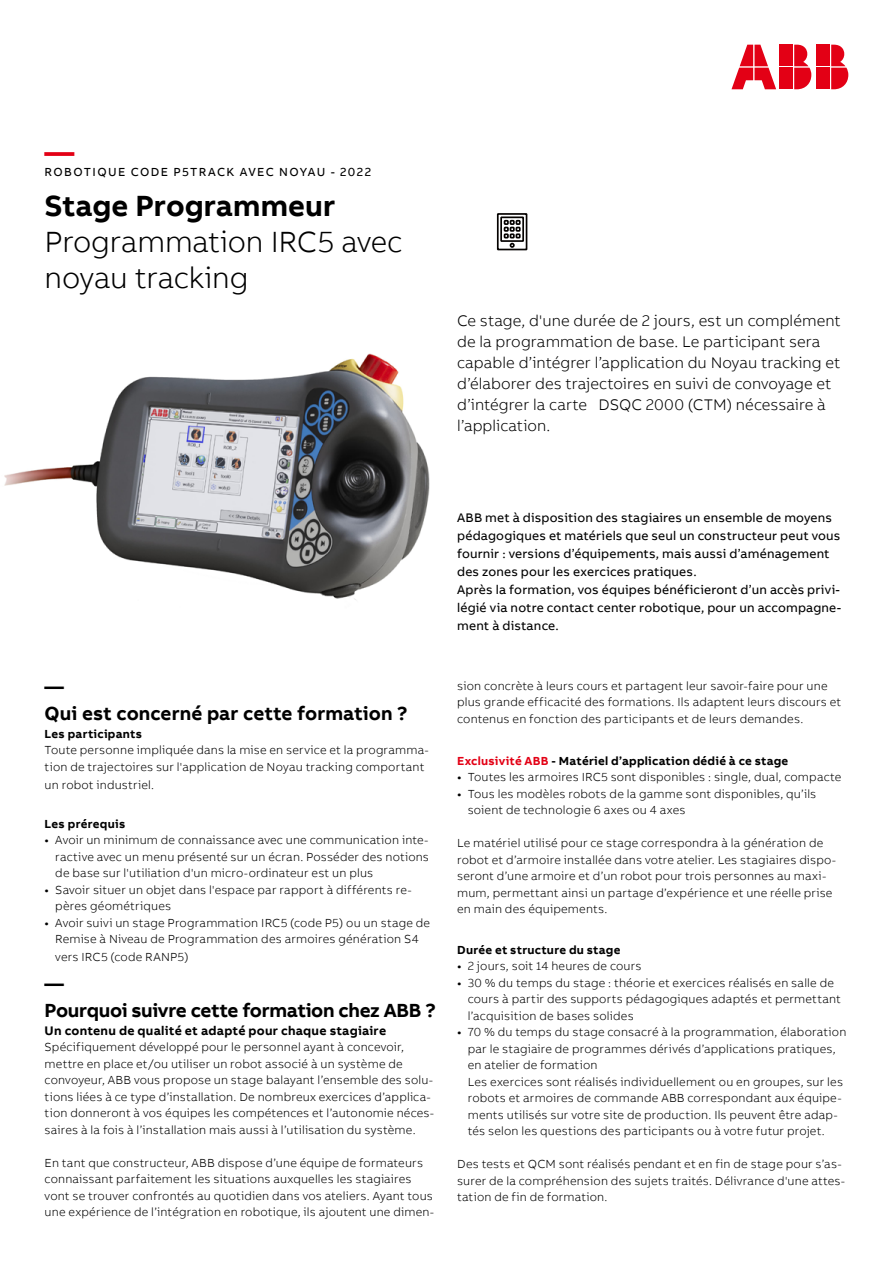
<style>
.page{position:relative;width:893px;height:1263px;background:#fff}
.page>*{position:absolute;margin:0;border:0;box-sizing:border-box;transform-origin:0 0}
.t1{font:300 30px/36px "AB Bvoice";letter-spacing:-.01em;color:#000}
.t2{font:700 30px "AB Bvoice";color:#000}
.t3{font:700 30px "AB Bvoice";color:#e30015}
.t4{font:700 19.5px/27px "AB Bvoice";letter-spacing:-.015em;color:#000}
.t5{font:300 15.75px/21px "AB Bvoice";letter-spacing:.005em;color:#000}
.t6{font:12.75px/18px "AB Bvoice";letter-spacing:.015em;color:#000}
.t7{font:700 12.75px "AB Bvoice";letter-spacing:.02em;color:#000}
.t8{font:300 12px/16.5px "AB Bvoice";letter-spacing:.015em;color:#000}
.t9{font:700 12px "AB Bvoice";letter-spacing:.02em;color:#000}
.t10{font:12px "AB Bvoice";letter-spacing:.115em;color:#000}
.s1{font-weight:400}
.s2{color:#e30015}
</style>
<div class="page">
<img style="left:4px;top:353px;width:426px;height:247px">
<div style="left:817px;top:45px;width:13px;height:21px;background:#e30015"></div>
<div style="left:817px;top:68px;width:13px;height:21px;background:#e30015"></div>
<svg style="left:831px;top:45px;width:17px;height:44px"></svg>
<svg style="left:731px;top:45px;width:45px;height:44px"></svg>
<div style="left:780px;top:45px;width:13px;height:21px;background:#e30015"></div>
<div style="left:780px;top:68px;width:13px;height:21px;background:#e30015"></div>
<svg style="left:794px;top:45px;width:17px;height:44px"></svg>
<svg style="left:496px;top:213px;width:32px;height:38px"></svg>
<h1 class="t3" style="left:45px;top:132px;width:31px">—</h1>
<p class="t10" style="left:45px;top:165px;width:328px">ROBOTIQUE CODE P5TRACK AVEC NOYAU - 2022</p>
<h1 class="t2" style="left:45px;top:186px;width:292px">Stage Programmeur</h1>
<h1 class="t1" style="left:45px;top:223px;width:359px">Programmation IRC5 avec noyau tracking</h1>
<p class="t5" style="left:457px;top:310px;width:385px">Ce stage, d'une durée de 2 jours, est un complément de la programmation de base. Le participant sera capable d’intégrer l’application du Noyau tracking et d’élaborer des trajectoires en suivi de convoyage et d’intégrer la carte DSQC 2000 (CTM) nécessaire à l’application.</p>
<h2 class="t4" style="left:45px;top:673px;width:365px">—<br>Qui est concerné par cette formation ?</h2>
<p class="t9" style="left:45px;top:726px;width:99px">Les participants</p>
<p class="t8" style="left:45px;top:742px;width:386px">Toute personne impliquée dans la mise en service et la programma&shy;tion de trajectoires sur l'application de Noyau tracking comportant</p>
<p class="t8" style="left:45px;top:776px;width:111px">un robot industriel.</p>
<p class="t9" style="left:45px;top:816px;width:82px">Les prérequis</p>
<p class="t8" style="left:55px;top:832px;width:375px;text-align:justify;text-indent:-11px"><span class="s1">•</span> Avoir un minimum de connaissance avec une communication inte&shy;ractive avec un menu présenté sur un écran. Posséder des notions de base sur l'utiliation d'un micro-ordinateur est un plus</p>
<p class="t8" style="left:55px;top:881px;width:358px;text-indent:-11px"><span class="s1">•</span> Savoir situer un objet dans l'espace par rapport à différents re&shy;pères géométriques</p>
<p class="t8" style="left:45px;top:914px;width:387px;text-align:center"><span class="s1">•</span> Avoir suivi un stage Programmation IRC5 (code P5) ou un stage de<br>Remise à Niveau de Programmation des armoires génération S4</p>
<p class="t8" style="left:55px;top:949px;width:135px">vers IRC5 (code RANP5)</p>
<h2 class="t4" style="left:45px;top:970px;width:393px">—<br>Pourquoi suivre cette formation chez ABB ?</h2>
<p class="t7" style="left:45px;top:1022px;width:343px">Un contenu de qualité et adapté pour chaque stagiaire</p>
<p class="t8" style="left:45px;top:1039px;width:391px">Spécifiquement développé pour le personnel ayant à concevoir, mettre en place et/ou utiliser un robot associé à un système de convoyeur, ABB vous propose un stage balayant l’ensemble des solu&shy;tions liées à ce type d’installation. De nombreux exercices d’applica&shy;tion donneront à vos équipes les compétences et l’autonomie néces&shy;saires à la fois à l’installation mais aussi à l’utilisation du système.</p>
<p class="t8" style="left:45px;top:1154px;width:391px">En tant que constructeur, ABB dispose d’une équipe de formateurs connaissant parfaitement les situations auxquelles les stagiaires vont se trouver confrontés au quotidien dans vos ateliers. Ayant tous une expérience de l’intégration en robotique, ils ajoutent une dimen-</p>
<p class="t6" style="left:457px;top:508px;width:386px">ABB met à disposition des stagiaires un ensemble de moyens pédagogiques et matériels que seul un constructeur peut vous fournir : versions d’équipements, mais aussi d’aménagement des zones pour les exercices pratiques.<br>Après la formation, vos équipes bénéficieront d’un accès privi&shy;légié via notre contact center robotique, pour un accompagne&shy;ment à distance.</p>
<p class="t8" style="left:457px;top:677px;width:386px">sion concrète à leurs cours et partagent leur savoir-faire pour une plus grande efficacité des formations. Ils adaptent leurs discours et contenus en fonction des participants et de leurs demandes.</p>
<p class="t9" style="left:457px;top:753px;width:333px"><span class="s2">Exclusivité ABB</span> - Matériel d’application dédié à ce stage</p>
<p class="t8" style="left:457px;top:769px;width:386px"><span class="s1">•</span> Toutes les armoires IRC5 sont disponibles : single, dual, compacte</p>
<p class="t8" style="left:468px;top:785px;width:350px;text-indent:-11px"><span class="s1">•</span> Tous les modèles robots de la gamme sont disponibles, qu’ils soient de technologie 6 axes ou 4 axes</p>
<p class="t8" style="left:457px;top:835px;width:381px">Le matériel utilisé pour ce stage correspondra à la génération de robot et d’armoire installée dans votre atelier. Les stagiaires dispo&shy;seront d’une armoire et d’un robot pour trois personnes au maxi&shy;mum, permettant ainsi un partage d’expérience et une réelle prise en main des équipements.</p>
<p class="t9" style="left:457px;top:942px;width:165px">Durée et structure du stage</p>
<p class="t8" style="left:457px;top:958px;width:186px"><span class="s1">•</span> 2 jours, soit 14 heures de cours</p>
<p class="t8" style="left:468px;top:974px;width:375px;text-indent:-11px"><span class="s1">•</span> 30 % du temps du stage : théorie et exercices réalisés en salle de cours à partir des supports pédagogiques adaptés et permettant l’acquisition de bases solides</p>
<p class="t8" style="left:468px;top:1024px;width:380px;text-indent:-11px"><span class="s1">•</span> 70 % du temps du stage consacré à la programmation, élaboration par le stagiaire de programmes dérivés d’applications pratiques, en atelier de formation<br>Les exercices sont réalisés individuellement ou en groupes, sur les robots et armoires de commande ABB correspondant aux équipe&shy;ments utilisés sur votre site de production. Ils peuvent être adap&shy;tés selon les questions des participants ou à votre futur projet.</p>
<p class="t8" style="left:457px;top:1156px;width:390px">Des tests et QCM sont réalisés pendant et en fin de stage pour s’as&shy;surer de la compréhension des sujets traités. Délivrance d'une attes&shy;tation de fin de formation.</p>
</div>
